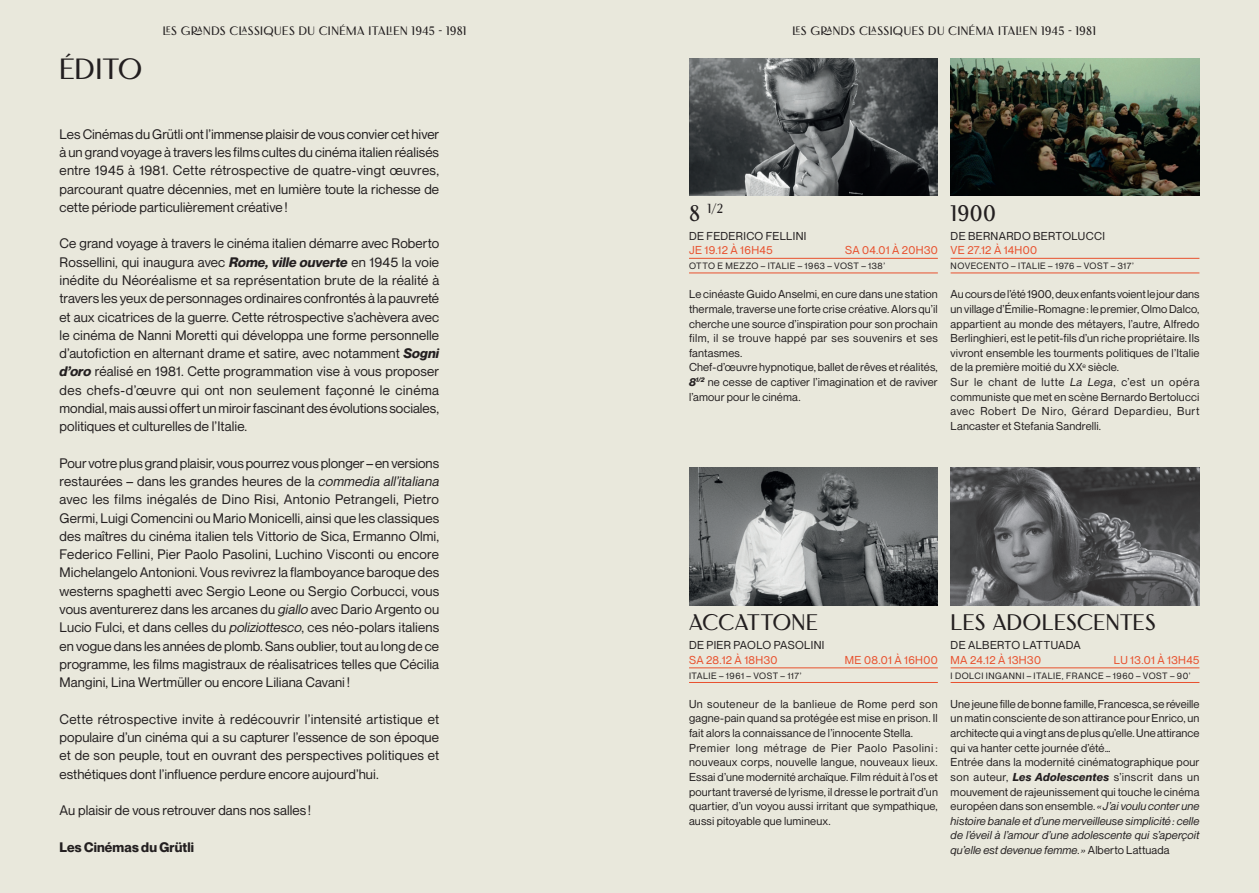
<style>
.page{position:relative;width:1259px;height:893px;background:#fff}
.page>*{position:absolute;margin:0;border:0;box-sizing:border-box;transform-origin:0 0}
.t1{font:29.25px "Florensans";letter-spacing:.01em;color:#231f20}
.t2{font:22.5px "Florensans";letter-spacing:.015em;color:#231f20}
.t3{font:13.5px/18.3px "Neue Montreal";letter-spacing:.005em;color:#231f20;text-align:justify}
.t4{font:700 13.5px "Neue Montreal";letter-spacing:.01em;color:#231f20}
.t5{font:13.05px "Florensans";color:#231f20}
.t6{font:12.15px "Florensans";letter-spacing:.035em;color:#231f20}
.t7{font:11.25px/14.7px "Neue Montreal";letter-spacing:.015em;color:#231f20}
.t8{font:11.25px "Neue Montreal";letter-spacing:.03em;color:#e8512e}
.t9{font:9px "Neue Montreal";letter-spacing:.055em;color:#231f20}
.s1{font-weight:700;font-style:italic}
.s2{font-style:italic}
.s3{font-size:22.5px}
</style>
<div class="page">
<div style="left:0;top:0;width:629px;height:893px;background:#e9e8dc"></div>
<div style="left:629px;top:0;width:630px;height:893px;background:#e9e8dc"></div>
<img style="left:950px;top:468px;width:249px;height:137px">
<img style="left:689px;top:468px;width:249px;height:137px">
<img style="left:950px;top:58px;width:249px;height:138px">
<img style="left:689px;top:58px;width:249px;height:138px">
<hr style="left:950px;top:668px;width:249px;height:1px;background:#e8512e">
<hr style="left:950px;top:682px;width:249px;height:1px;background:#e8512e">
<hr style="left:689px;top:668px;width:249px;height:1px;background:#e8512e">
<hr style="left:689px;top:682px;width:249px;height:1px;background:#e8512e">
<hr style="left:950px;top:258px;width:249px;height:1px;background:#e8512e">
<hr style="left:950px;top:273px;width:249px;height:1px;background:#e8512e">
<hr style="left:689px;top:258px;width:249px;height:1px;background:#e8512e">
<hr style="left:689px;top:273px;width:249px;height:1px;background:#e8512e">
<h1 class="t1" style="left:60px;top:53px;width:84px">ÉDITO</h1>
<p class="t6" style="left:163px;top:24px;width:305px">LES GRANDS CLASSIQUES DU CINÉMA ITALIEN 1945 - 1981</p>
<p class="t6" style="left:792px;top:24px;width:305px">LES GRANDS CLASSIQUES DU CINÉMA ITALIEN 1945 - 1981</p>
<p class="t3" style="left:60px;top:125px;width:381px">Les Cinémas du Grütli ont l’immense plaisir de vous convier cet hiver à un grand voyage à travers les films cultes du cinéma italien réalisés entre 1945 à 1981. Cette rétrospective de quatre-vingt œuvres, parcourant quatre décennies, met en lumière toute la richesse de cette période particulièrement créative!</p>
<p class="t3" style="left:60px;top:234px;width:381px">Ce grand voyage à travers le cinéma italien démarre avec Roberto Rossellini, qui inaugura avec <span class="s1">Rome, ville ouverte</span> en 1945 la voie inédite du Néoréalisme et sa représentation brute de la réalité à travers les yeux de personnages ordinaires confrontés à la pauvreté et aux cicatrices de la guerre. Cette rétrospective s’achèvera avec le cinéma de Nanni Moretti qui développa une forme personnelle d’autofiction en alternant drame et satire, avec notamment <span class="s1">Sogni d’oro</span> réalisé en 1981. Cette programmation vise à vous proposer des chefs-d’œuvre qui ont non seulement façonné le cinéma mondial, mais aussi offert un miroir fascinant des évolutions sociales, politiques et culturelles de l’Italie.</p>
<p class="t3" style="left:60px;top:454px;width:381px">Pour votre plus grand plaisir, vous pourrez vous plonger – en versions restaurées – dans les grandes heures de la <span class="s2">commedia all’italiana </span>avec les films inégalés de Dino Risi, Antonio Petrangeli, Pietro Germi, Luigi Comencini ou Mario Monicelli, ainsi que les classiques des maîtres du cinéma italien tels Vittorio de Sica, Ermanno Olmi, Federico Fellini, Pier Paolo Pasolini, Luchino Visconti ou encore Michelangelo Antonioni. Vous revivrez la flamboyance baroque des westerns spaghetti avec Sergio Leone ou Sergio Corbucci, vous vous aventurerez dans les arcanes du <span class="s2">giallo</span> avec Dario Argento ou Lucio Fulci, et dans celles du <span class="s2">poliziottesco</span>, ces néo-polars italiens en vogue dans les années de plomb. Sans oublier, tout au long de ce programme, les films magistraux de réalisatrices telles que Cécilia Mangini, Lina Wertmüller ou encore Liliana Cavani !</p>
<p class="t3" style="left:60px;top:710px;width:381px">Cette rétrospective invite à redécouvrir l’intensité artistique et populaire d’un cinéma qui a su capturer l’essence de son époque et de son peuple, tout en ouvrant des perspectives politiques et esthétiques dont l’influence perdure encore aujourd’hui.</p>
<p class="t3" style="left:60px;top:801px;width:253px">Au plaisir de vous retrouver dans nos salles !</p>
<p class="t4" style="left:60px;top:838px;width:136px">Les Cinémas du Grütli</p>
<p class="t5" style="left:689px;top:201px;width:36px"><span class="s3">8</span> 1/2</p>
<p class="t7" style="left:689px;top:228px;width:119px">DE FEDERICO FELLINI</p>
<p class="t8" style="left:689px;top:244px;width:85px">JE 19.12 À 16H45</p>
<p class="t8" style="left:845px;top:244px;width:94px">SA 04.01 À 20H30</p>
<p class="t9" style="left:689px;top:260px;width:198px">OTTO E MEZZO – ITALIE – 1963 – VOST – 138’</p>
<p class="t7" style="left:689px;top:287px;width:250px">Le cinéaste Guido Anselmi, en cure dans une station thermale, traverse une forte crise créative. Alors qu’il cherche une source d’inspiration pour son prochain film, il se trouve happé par ses souvenirs et ses fantasmes.<br>Chef-d’œuvre hypnotique, ballet de rêves et réalités, <span class="s1">8</span><sup>1/2</sup> ne cesse de captiver l’imagination et de raviver l’amour pour le cinéma.</p>
<h2 class="t2" style="left:950px;top:201px;width:47px">1900</h2>
<p class="t7" style="left:950px;top:228px;width:156px">DE BERNARDO BERTOLUCCI</p>
<p class="t8" style="left:950px;top:244px;width:88px">VE 27.12 À 14H00</p>
<p class="t9" style="left:950px;top:260px;width:185px">NOVECENTO – ITALIE – 1976 – VOST – 317’</p>
<p class="t7" style="left:950px;top:287px;width:250px">Au cours de l’été 1900, deux enfants voient le jour dans un village d’Émilie-Romagne: le premier, Olmo Dalco, appartient au monde des métayers, l’autre, Alfredo Berlinghieri, est le petit-fils d’un riche propriétaire. Ils vivront ensemble les tourments politiques de l’Italie de la première moitié du XX<sup>e</sup> siècle.<br>Sur le chant de lutte <span class="s2">La Lega</span>, c’est un opéra communiste que met en scène Bernardo Bertolucci avec Robert De Niro, Gérard Depardieu, Burt Lancaster et Stefania Sandrelli.</p>
<h2 class="t2" style="left:689px;top:610px;width:130px">ACCATTONE</h2>
<p class="t7" style="left:689px;top:638px;width:137px">DE PIER PAOLO PASOLINI</p>
<p class="t8" style="left:689px;top:653px;width:90px">SA 28.12 À 18H30</p>
<p class="t8" style="left:845px;top:653px;width:95px">ME 08.01 À 16H00</p>
<p class="t9" style="left:689px;top:670px;width:114px">ITALIE – 1961 – VOST – 117’</p>
<p class="t7" style="left:689px;top:696px;width:250px">Un souteneur de la banlieue de Rome perd son gagne-pain quand sa protégée est mise en prison. Il fait alors la connaissance de l’innocente Stella.<br>Premier long métrage de Pier Paolo Pasolini : nouveaux corps, nouvelle langue, nouveaux lieux.<br>Essai d’une modernité archaïque. Film réduit à l’os et pourtant traversé de lyrisme, il dresse le portrait d’un quartier, d’un voyou aussi irritant que sympathique, aussi pitoyable que lumineux.</p>
<h2 class="t2" style="left:950px;top:610px;width:207px">LES ADOLESCENTES</h2>
<p class="t7" style="left:950px;top:638px;width:132px">DE ALBERTO LATTUADA</p>
<p class="t8" style="left:950px;top:653px;width:92px">MA 24.12 À 13H30</p>
<p class="t8" style="left:1114px;top:653px;width:87px">LU 13.01 À 13H45</p>
<p class="t9" style="left:950px;top:670px;width:241px">I DOLCI INGANNI – ITALIE, FRANCE – 1960 – VOST – 90’</p>
<p class="t7" style="left:950px;top:696px;width:250px">Une jeune fille de bonne famille, Francesca, se réveille un matin consciente de son attirance pour Enrico, un architecte qui a vingt ans de plus qu’elle. Une attirance qui va hanter cette journée d’été…<br>Entrée dans la modernité cinématographique pour son auteur, <span class="s1">Les Adolescentes</span> s’inscrit dans un mouvement de rajeunissement qui touche le cinéma européen dans son ensemble. <span class="s2">« J’ai voulu conter une histoire banale et d’une merveilleuse simplicité: celle de l’éveil à l’amour d’une adolescente qui s’aperçoit qu’elle est devenue femme.»</span> Alberto Lattuada</p>
</div>
